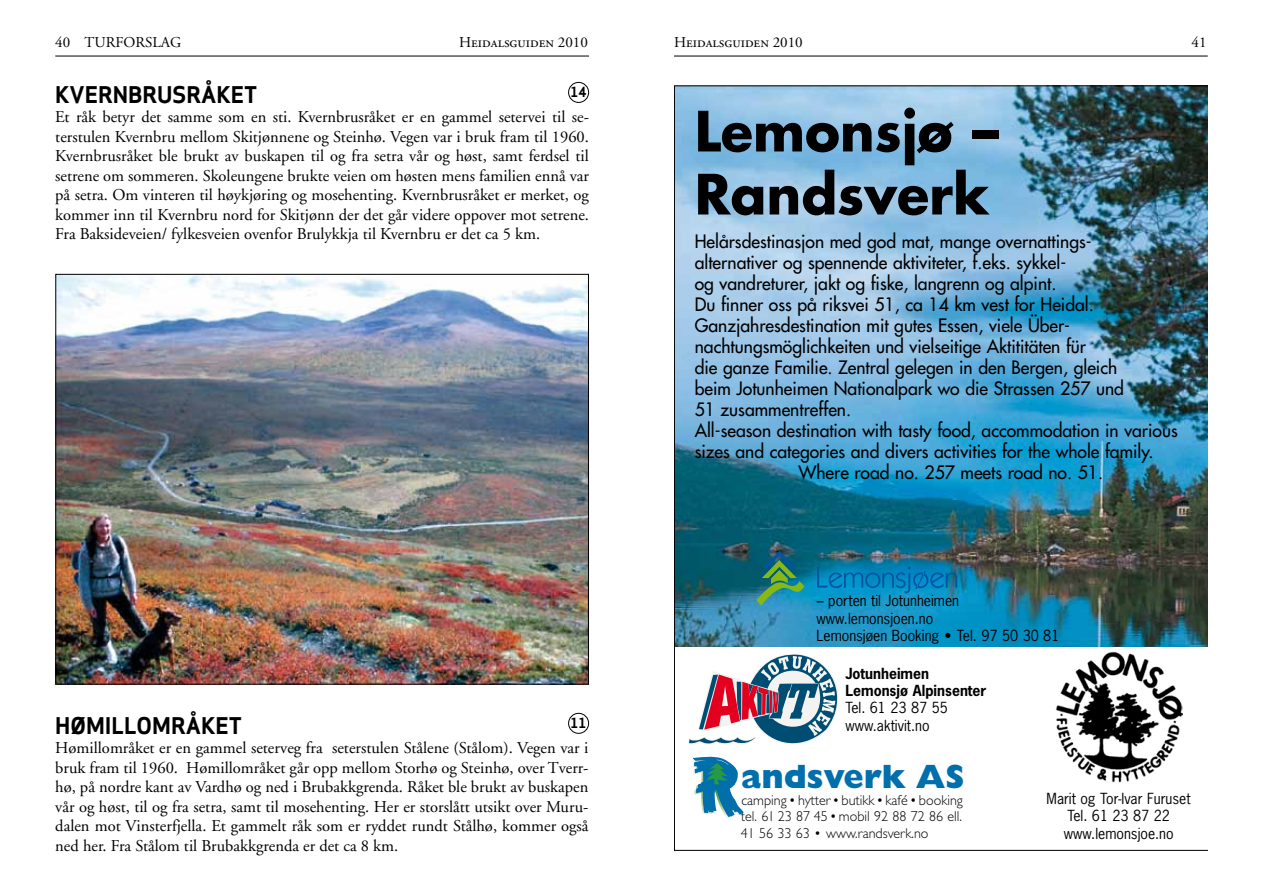
<style>
.page{position:relative;width:1263px;height:893px;background:#fff}
.page>*{position:absolute;margin:0;border:0;box-sizing:border-box;transform-origin:0 0}
.t1{font:700 54px/63px "Futura";color:#000}
.t2{font:800 33.9px "Gill Sans";color:#006fac}
.t3{font:22.5px "Apex Sans Bold T";color:#000}
.t4{font:18px "Futura";color:#000}
.t5{font:16.5px/19.5px "Adobe Garamond";color:#000;text-align:justify}
.t6{font:15px "Adobe Garamond Regular SC";color:#000}
.t7{font:15px "Adobe Garamond";color:#000}
.t8{font:14.4px/17.2px "News Gothic";color:#000}
.t9{font:300 14.4px/16.5px "Gill Sans";color:#000;text-align:justify}
.t10{font:700 14.4px/17.2px "News Gothic";color:#000}
.t11{font:13.5px "Apex Sans Bold T";color:#000}
.s1{font-family:"Adobe Garamond"}
</style>
<div class="page">
<hr style="left:55px;top:56px;width:534px;height:1px;background:#000">
<hr style="left:674px;top:56px;width:534px;height:1px;background:#000">
<img style="left:57px;top:276px;width:530px;height:407px">
<div style="left:568px;top:82px;width:21px;height:21px;border:1px solid #000;border-radius:50%"></div>
<div style="left:568px;top:713px;width:21px;height:21px;border:1px solid #000;border-radius:50%"></div>
<img style="left:674px;top:85px;width:534px;height:765px">
<svg style="left:817px;top:566px;width:140px;height:28px;background:#0381b9"></svg>
<svg style="left:756px;top:551px;width:48px;height:55px;background:#2c8073"></svg>
<p class="t7" style="left:55px;top:35px;width:127px">40 TURFORSLAG</p>
<p class="t6" style="left:459px;top:35px;width:130px">Heidalsguiden <span class="s1">2010</span></p>
<p class="t6" style="left:674px;top:35px;width:130px">Heidalsguiden <span class="s1">2010</span></p>
<p class="t7" style="left:1191px;top:35px;width:16px">41</p>
<h3 class="t3" style="left:55px;top:80px;width:204px">KVERNBRUSRÅKET</h3>
<p class="t5" style="left:55px;top:108px;width:535px">Et råk betyr det samme som en sti. Kvernbrusråket er en gammel setervei til se&shy;terstulen Kvernbru mellom Skitjønnene og Steinhø. Vegen var i bruk fram til 1960.<br>Kvernbrusråket ble brukt av buskapen til og fra setra vår og høst, samt ferdsel til setrene om sommeren. Skoleungene brukte veien om høsten mens familien ennå var på setra. Om vinteren til høykjøring og mosehenting. Kvernbrusråket er merket, og kommer inn til Kvernbru nord for Skitjønn der det går videre oppover mot setrene.<br>Fra Baksideveien/ fylkesveien ovenfor Brulykkja til Kvernbru er det ca 5 km.</p>
<p class="t11" style="left:570px;top:83px;width:18px">14</p>
<h1 class="t1" style="left:695px;top:98px;width:305px">Lemonsjø –<br>Randsverk</h1>
<p class="t4" style="left:695px;top:230px;width:398px">Helårsdestinasjon med god mat, mange overnattings-</p>
<p class="t4" style="left:695px;top:251px;width:373px">alternativer og spennende aktiviteter, f.eks. sykkel-</p>
<p class="t4" style="left:695px;top:272px;width:363px">og vandreturer, jakt og fiske, langrenn og alpint.</p>
<p class="t4" style="left:695px;top:293px;width:401px">Du finner oss på riksvei 51, ca 14 km vest for Heidal.</p>
<p class="t4" style="left:695px;top:314px;width:377px">Ganzjahresdestination mit gutes Essen, viele Über-</p>
<p class="t4" style="left:695px;top:335px;width:393px">nachtungsmöglichkeiten und vielseitige Aktititäten für</p>
<p class="t4" style="left:695px;top:356px;width:424px">die ganze Familie. Zentral gelegen in den Bergen, gleich</p>
<p class="t4" style="left:695px;top:377px;width:431px">beim Jotunheimen Nationalpark wo die Strassen 257 und</p>
<p class="t4" style="left:695px;top:398px;width:158px">51 zusammentreffen.</p>
<p class="t4" style="left:695px;top:419px;width:484px">All-season destination with tasty food, accommodation in various</p>
<p class="t4" style="left:695px;top:440px;width:460px">sizes and categories and divers activities for the whole family.</p>
<p class="t4" style="left:798px;top:461px;width:306px">Where road no. 257 meets road no. 51.</p>
<h3 class="t3" style="left:55px;top:711px;width:188px">HØMILLOMRÅKET</h3>
<p class="t5" style="left:55px;top:738px;width:535px">Hømillområket er en gammel seterveg fra seterstulen Stålene (Stålom). Vegen var i bruk fram til 1960. Hømillområket går opp mellom Storhø og Steinhø, over Tverr&shy;hø, på nordre kant av Vardhø og ned i Brubakkgrenda. Råket ble brukt av buskapen vår og høst, til og fra setra, samt til mosehenting. Her er storslått utsikt over Muru&shy;dalen mot Vinsterfjella. Et gammelt råk som er ryddet rundt Stålhø, kommer også ned her. Fra Stålom til Brubakkgrenda er det ca 8 km.</p>
<p class="t11" style="left:570px;top:714px;width:18px">11</p>
<p class="t8" style="left:816px;top:591px;width:245px;line-height:17.7px">– porten til Jotunheimen www.lemonsjoen.no<br>Lemonsjøen Booking • Tel. 97 50 30 81</p>
<p class="t10" style="left:845px;top:664px;width:143px">Jotunheimen<br>Lemonsjø Alpinsenter</p>
<p class="t8" style="left:845px;top:699px;width:104px">Tel. 61 23 87 55 www.aktivit.no</p>
<h2 class="t2" style="left:741px;top:757px;width:225px">andsverk AS</h2>
<p class="t9" style="left:741px;top:792px;width:224px">camping • hytter • butikk • kafé • booking tel. 61 23 87 45 • mobil 92 88 72 86 ell.<br>41 56 33 63 • www.randsverk.no</p>
<p class="t8" style="left:1047px;top:790px;width:146px;text-align:center">Marit og Tor-Ivar Furuset<br>Tel. 61 23 87 22 www.lemonsjoe.no</p>
</div>
